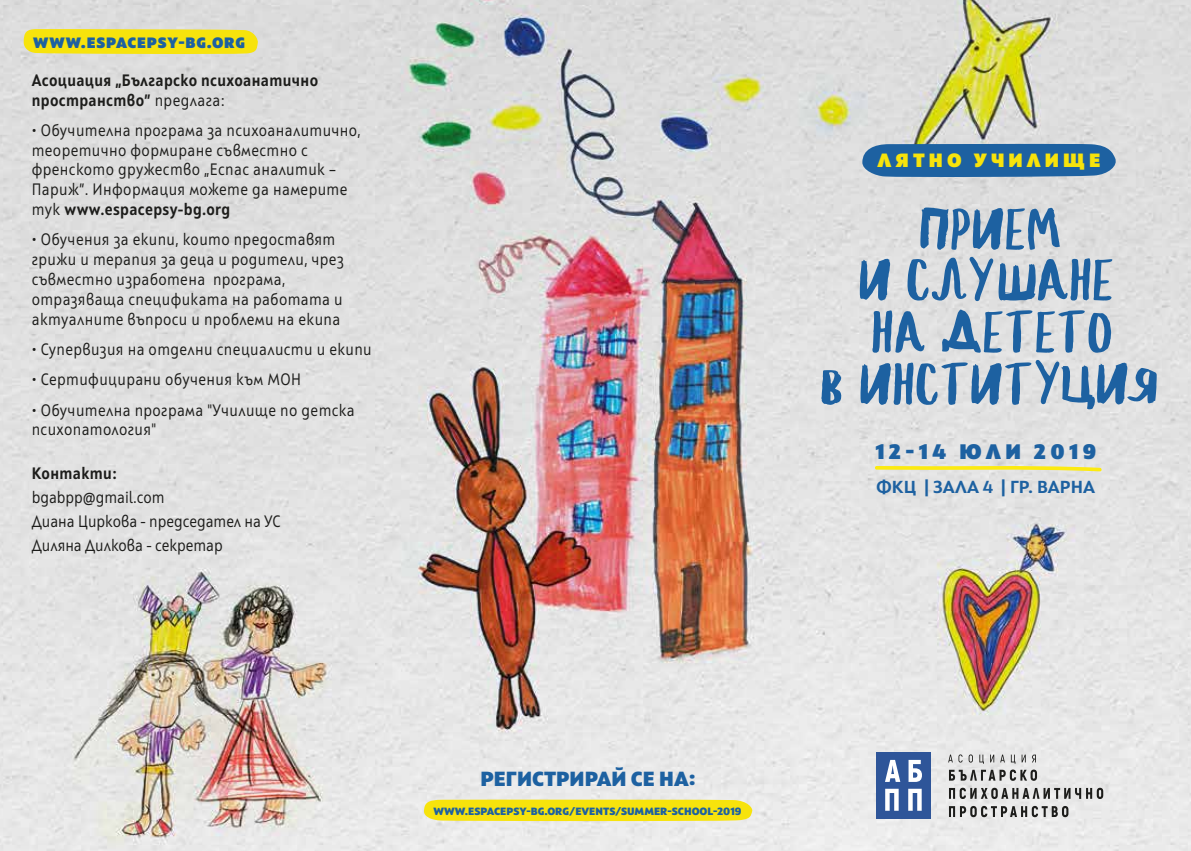
<style>
.page{position:relative;width:1191px;height:851px;background:#fff}
.page>*{position:absolute;margin:0;border:0;box-sizing:border-box;transform-origin:0 0}
.t1{font:900 21px "Squad";letter-spacing:.2em;color:#1d61a1;scale:1.07 1}
.t2{font:800 20.4px "Squad";color:#1d61a1;scale:1.07 1}
.t3{font:900 19.2px "Squad";letter-spacing:.2em;color:#f7e30c;scale:1.07 1}
.t4{font:700 17.4px "Squad";color:#1d61a1;scale:1.07 1}
.t5{font:16.5px/19.8px "Squad";letter-spacing:.025em;color:#1d1d1b;scale:.92 1}
.t6{font:16.5px/24px "Squad";color:#1d1d1b;scale:.92 1}
.t7{font:700 16.5px/19.8px "Squad";letter-spacing:.025em;color:#1d1d1b;scale:.92 1}
.t8{font:900 15px "Squad";letter-spacing:.05em;color:#1d61a1;scale:1.07 1}
.t9{font:800 10.5px "Squad";color:#1d61a1;scale:1.07 1}
.s1{font-weight:400}
.s2{font-weight:700}
</style>
<div class="page">
<img style="left:0;top:0;width:1191px;height:850px">
<svg style="left:24px;top:29px;width:234px;height:26px;background:#f4e21d"></svg>
<svg style="left:862px;top:143px;width:256px;height:34px;background:#2e6ca6"></svg>
<svg style="left:920px;top:207px;width:140px;height:43px;background:#80a1c0"></svg>
<svg style="left:859px;top:259px;width:31px;height:41px"></svg>
<svg style="left:872px;top:310px;width:52px;height:42px;background:#7d9fc0"></svg>
<svg style="left:942px;top:309px;width:169px;height:43px;background:#98b1c8"></svg>
<svg style="left:821px;top:370px;width:20px;height:35px"></svg>
<svg style="left:907px;top:257px;width:205px;height:44px;background:#91acc6"></svg>
<svg style="left:860px;top:360px;width:296px;height:49px;background:#96b0c8"></svg>
<svg style="left:874px;top:464px;width:228px;height:7px;background:#efe677"></svg>
<div style="left:876px;top:752px;width:54px;height:66px;background:#2e5599"></div>
<svg style="left:885px;top:759px;width:15px;height:22px"></svg>
<svg style="left:908px;top:759px;width:14px;height:22px"></svg>
<svg style="left:885px;top:788px;width:13px;height:22px"></svg>
<svg style="left:908px;top:788px;width:13px;height:22px"></svg>
<svg style="left:948px;top:754px;width:4px;height:8px"></svg>
<svg style="left:958px;top:754px;width:4px;height:8px"></svg>
<svg style="left:968px;top:754px;width:5px;height:8px"></svg>
<svg style="left:979px;top:754px;width:5px;height:9px"></svg>
<svg style="left:990px;top:754px;width:4px;height:8px"></svg>
<svg style="left:1000px;top:754px;width:15px;height:9px"></svg>
<svg style="left:1021px;top:754px;width:4px;height:8px"></svg>
<svg style="left:1031px;top:754px;width:5px;height:8px"></svg>
<svg style="left:949px;top:769px;width:88px;height:11px"></svg>
<svg style="left:949px;top:787px;width:154px;height:11px;background:#9c9c9b"></svg>
<svg style="left:949px;top:805px;width:119px;height:12px"></svg>
<svg style="left:424px;top:799px;width:329px;height:22px;background:#f6e319"></svg>
<p class="t8" style="left:33px;top:32px;width:199px">WWW.ESPACEPSY-BG.ORG</p>
<p class="t7" style="left:32px;top:70px;width:313px">Асоциация „Българско психоанатично пространство” <span class="s1">предлага:</span></p>
<p class="t5" style="left:32px;top:120px;width:359px">• Обучителна програма за психоаналитично, теоретично формиране съвместно с френското дружество „Еспас аналитик – Париж”. Информация можете да намерите тук <span class="s2">www.espacepsy-bg.org</span></p>
<p class="t5" style="left:32px;top:230px;width:340px">• Обучения за екипи, които предоставят грижи и терапия за деца и родители, чрез съвместно изработена програма, отразяваща спецификата на работата и актуалните въпроси и проблеми на екипа</p>
<p class="t5" style="left:32px;top:339px;width:371px">• Супервизия на отделни специалисти и екипи</p>
<p class="t5" style="left:32px;top:369px;width:294px">• Сертифицирани обучения към МОН</p>
<p class="t5" style="left:32px;top:400px;width:353px">• Обучителна програма "Училище по детска психопатология"</p>
<p class="t7" style="left:32px;top:463px;width:94px">Контакти:</p>
<p class="t6" style="left:32px;top:485px;width:272px">bgabpp@gmail.com<br>Диана Циркова - председател на УС<br>Диляна Дилкова - секретар</p>
<p class="t2" style="left:480px;top:765px;width:203px">РЕГИСТРИРАЙ СЕ НА:</p>
<p class="t9" style="left:433px;top:804px;width:289px">WWW.ESPACEPSY-BG.ORG/EVENTS/SUMMER-SCHOOL-2019</p>
<p class="t3" style="left:877px;top:147px;width:210px">ЛЯТНО УЧИЛИЩЕ</p>
<p class="t1" style="left:875px;top:437px;width:208px">12-14 ЮЛИ 2019</p>
<p class="t4" style="left:876px;top:475px;width:206px">ФКЦ | ЗАЛА 4 | ГР. ВАРНА</p>
</div>
